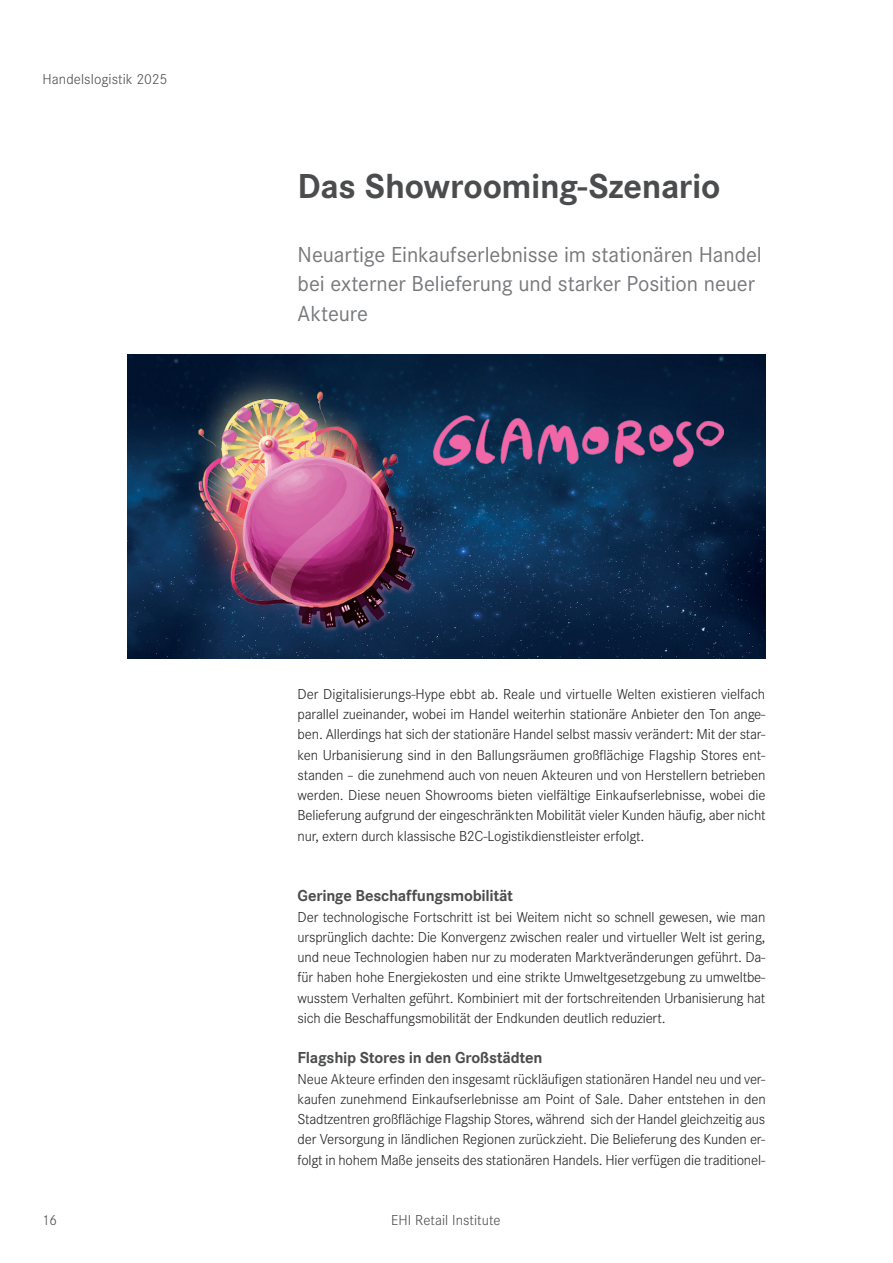
<style>
.page{position:relative;width:893px;height:1263px;background:#fff}
.page>*{position:absolute;margin:0;border:0;box-sizing:border-box;transform-origin:0 0}
._05_Headline_Kapitel{font:700 36px "Corporate S";letter-spacing:-.01em;color:#4b4c4d}
._06_Subline_Kapitel{font:22.5px/29.2px "Corporate S";letter-spacing:-.005em;color:#76787b}
._07_Crosshead{font:700 16.5px "Corporate S";letter-spacing:-.015em;color:#4b4c4d}
._08_Fließtext{font:300 15px/20.2px "Corporate S";letter-spacing:-.015em;color:#231f20;text-align:justify}
.t1{font:300 15px "Corporate S";letter-spacing:.005em;color:#4b4c4d}
</style>
<div class="page">
<img style="left:128px;top:354px;width:637px;height:304px">
<img style="left:183px;top:354px;width:263px;height:290px">
<img style="left:434px;top:415px;width:289px;height:51px">
<p class="t1" style="left:43px;top:70px;width:126px">Handelslogistik 2025</p>
<p class="_05_Headline_Kapitel" style="left:298px;top:166px;width:424px">Das Showrooming-Szenario</p>
<p class="_06_Subline_Kapitel" style="left:298px;top:240px;width:466px">Neuartige Einkaufserlebnisse im stationären Handel bei externer Belieferung und starker Position neuer<br>Akteure</p>
<p class="t1" style="left:43px;top:1212px;width:16px">16</p>
<p class="_08_Fließtext" style="left:298px;top:684px;width:469px">Der Digitalisierungs-Hype ebbt ab. Reale und virtuelle Welten existieren vielfach parallel zueinander, wobei im Handel weiterhin stationäre Anbieter den Ton ange&shy;ben. Allerdings hat sich der stationäre Handel selbst massiv verändert: Mit der star&shy;ken Urbanisierung sind in den Ballungsräumen großflächige Flagship Stores ent&shy;standen – die zunehmend auch von neuen Akteuren und von Herstellern betrieben werden. Diese neuen Showrooms bieten vielfältige Einkaufserlebnisse, wobei die Belieferung aufgrund der eingeschränkten Mobilität vieler Kunden häufig, aber nicht nur, extern durch klassische B2C-Logistikdienstleister erfolgt.</p>
<p class="_07_Crosshead" style="left:298px;top:886px;width:217px">Geringe Beschaffungsmobilität</p>
<p class="_08_Fließtext" style="left:298px;top:906px;width:469px">Der technologische Fortschritt ist bei Weitem nicht so schnell gewesen, wie man ursprünglich dachte: Die Konvergenz zwischen realer und virtueller Welt ist gering, und neue Technologien haben nur zu moderaten Marktveränderungen geführt. Da&shy;für haben hohe Energiekosten und eine strikte Umweltgesetzgebung zu umweltbe&shy;wusstem Verhalten geführt. Kombiniert mit der fortschreitenden Urbanisierung hat sich die Beschaffungsmobilität der Endkunden deutlich reduziert.</p>
<p class="_07_Crosshead" style="left:298px;top:1048px;width:246px">Flagship Stores in den Großstädten</p>
<p class="_08_Fließtext" style="left:298px;top:1068px;width:470px">Neue Akteure erfinden den insgesamt rückläufigen stationären Handel neu und ver&shy;kaufen zunehmend Einkaufserlebnisse am Point of Sale. Daher entstehen in den Stadtzentren großflächige Flagship Stores, während sich der Handel gleichzeitig aus der Versorgung in ländlichen Regionen zurückzieht. Die Belieferung des Kunden er&shy;folgt in hohem Maße jenseits des stationären Handels. Hier verfügen die traditionel-</p>
<p class="t1" style="left:391px;top:1212px;width:111px">EHI Retail Institute</p>
</div>
